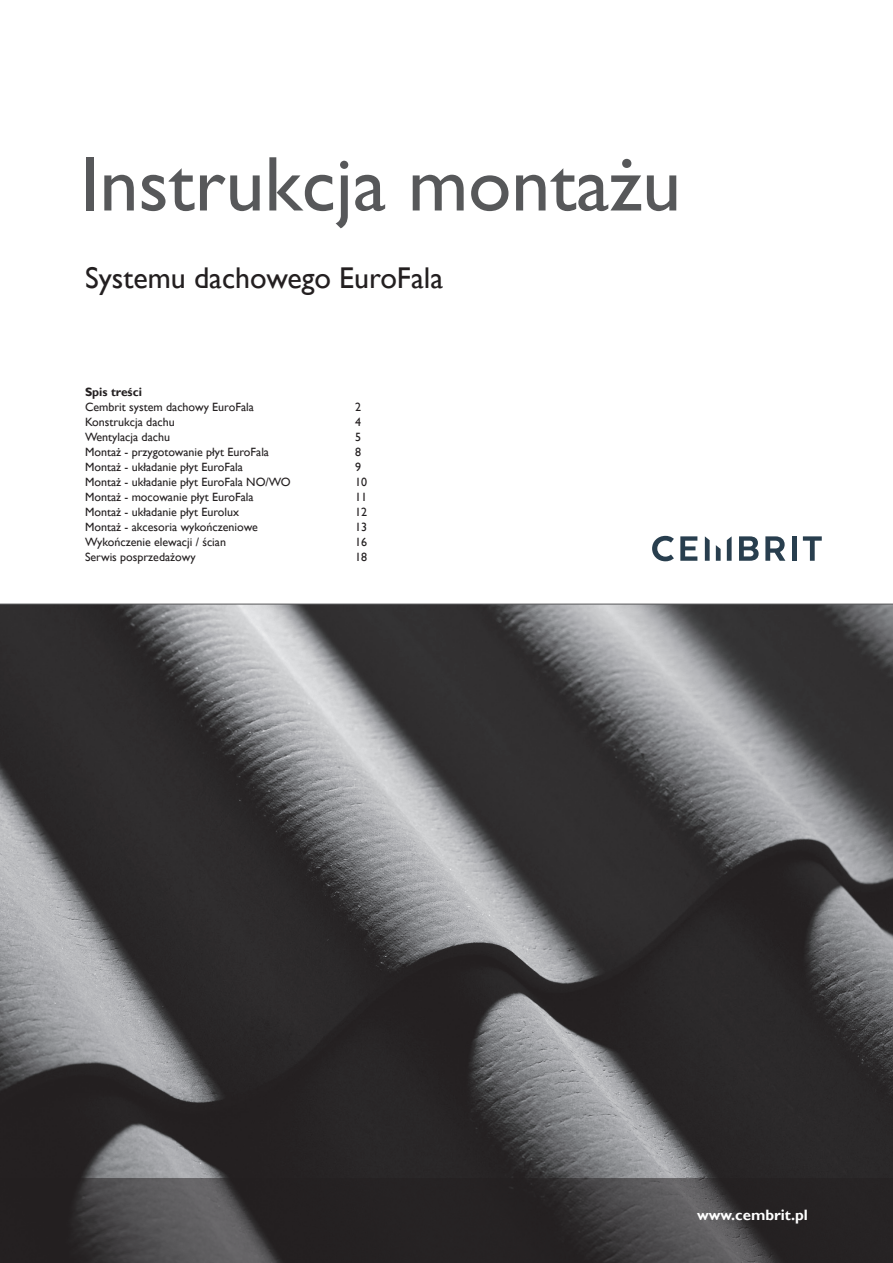
<style>
.page{position:relative;width:893px;height:1263px;background:#fff}
.page>*{position:absolute;margin:0;border:0;box-sizing:border-box;transform-origin:0 0}
.t1{font:78px "Gill Sans";color:#57585a}
.t2{font:30px "Gill Sans";color:#231f20}
.t3{font:700 15px "Gill Sans";color:#fff}
.t4{font:12px "Gill Sans";color:#231f20}
.t5{font:700 12px "Gill Sans";color:#231f20}
</style>
<div class="page">
<img style="left:0;top:605px;width:893px;height:573px">
<svg style="left:0;top:1178px;width:893px;height:85px;background:#353334"></svg>
<hr style="left:0;top:604px;width:893px;height:1px;background:#57585a">
<svg style="left:652px;top:536px;width:22px;height:25px"></svg>
<svg style="left:680px;top:536px;width:17px;height:25px"></svg>
<svg style="left:739px;top:536px;width:20px;height:25px"></svg>
<svg style="left:765px;top:536px;width:20px;height:25px"></svg>
<hr style="left:792px;top:536px;width:4px;height:25px;background:#283e4e">
<svg style="left:803px;top:536px;width:19px;height:25px"></svg>
<svg style="left:705px;top:536px;width:5px;height:25px"></svg>
<svg style="left:716px;top:545px;width:5px;height:16px"></svg>
<svg style="left:727px;top:536px;width:5px;height:25px"></svg>
<h1 class="t1" style="left:80px;top:139px;width:602px">Instrukcja montażu</h1>
<h2 class="t2" style="left:85px;top:261px;width:360px">Systemu dachowego EuroFala</h2>
<p class="t5" style="left:85px;top:385px;width:58px">Spis treści</p>
<p class="t4" style="left:85px;top:400px;width:170px">Cembrit system dachowy EuroFala</p>
<p class="t4" style="left:355px;top:400px;width:7px">2</p>
<p class="t4" style="left:85px;top:415px;width:91px">Konstrukcja dachu</p>
<p class="t4" style="left:355px;top:415px;width:7px">4</p>
<p class="t4" style="left:85px;top:430px;width:87px">Wentylacja dachu</p>
<p class="t4" style="left:355px;top:430px;width:7px">5</p>
<p class="t4" style="left:85px;top:445px;width:186px">Montaż - przygotowanie płyt EuroFala</p>
<p class="t4" style="left:355px;top:445px;width:7px">8</p>
<p class="t4" style="left:85px;top:460px;width:159px">Montaż - układanie płyt EuroFala</p>
<p class="t4" style="left:355px;top:460px;width:7px">9</p>
<p class="t4" style="left:85px;top:475px;width:207px">Montaż - układanie płyt EuroFala NO/WO</p>
<p class="t4" style="left:355px;top:475px;width:13px">10</p>
<p class="t4" style="left:85px;top:490px;width:170px">Montaż - mocowanie płyt EuroFala</p>
<p class="t4" style="left:355px;top:490px;width:13px">11</p>
<p class="t4" style="left:85px;top:505px;width:156px">Montaż - układanie płyt Eurolux</p>
<p class="t4" style="left:355px;top:505px;width:13px">12</p>
<p class="t4" style="left:85px;top:520px;width:174px">Montaż - akcesoria wykończeniowe</p>
<p class="t4" style="left:355px;top:520px;width:13px">13</p>
<p class="t4" style="left:85px;top:535px;width:143px">Wykończenie elewacji / ścian</p>
<p class="t4" style="left:355px;top:535px;width:13px">16</p>
<p class="t4" style="left:85px;top:550px;width:112px">Serwis posprzedażowy</p>
<p class="t4" style="left:355px;top:550px;width:13px">18</p>
<p class="t3" style="left:697px;top:1206px;width:112px">www.cembrit.pl</p>
</div>
